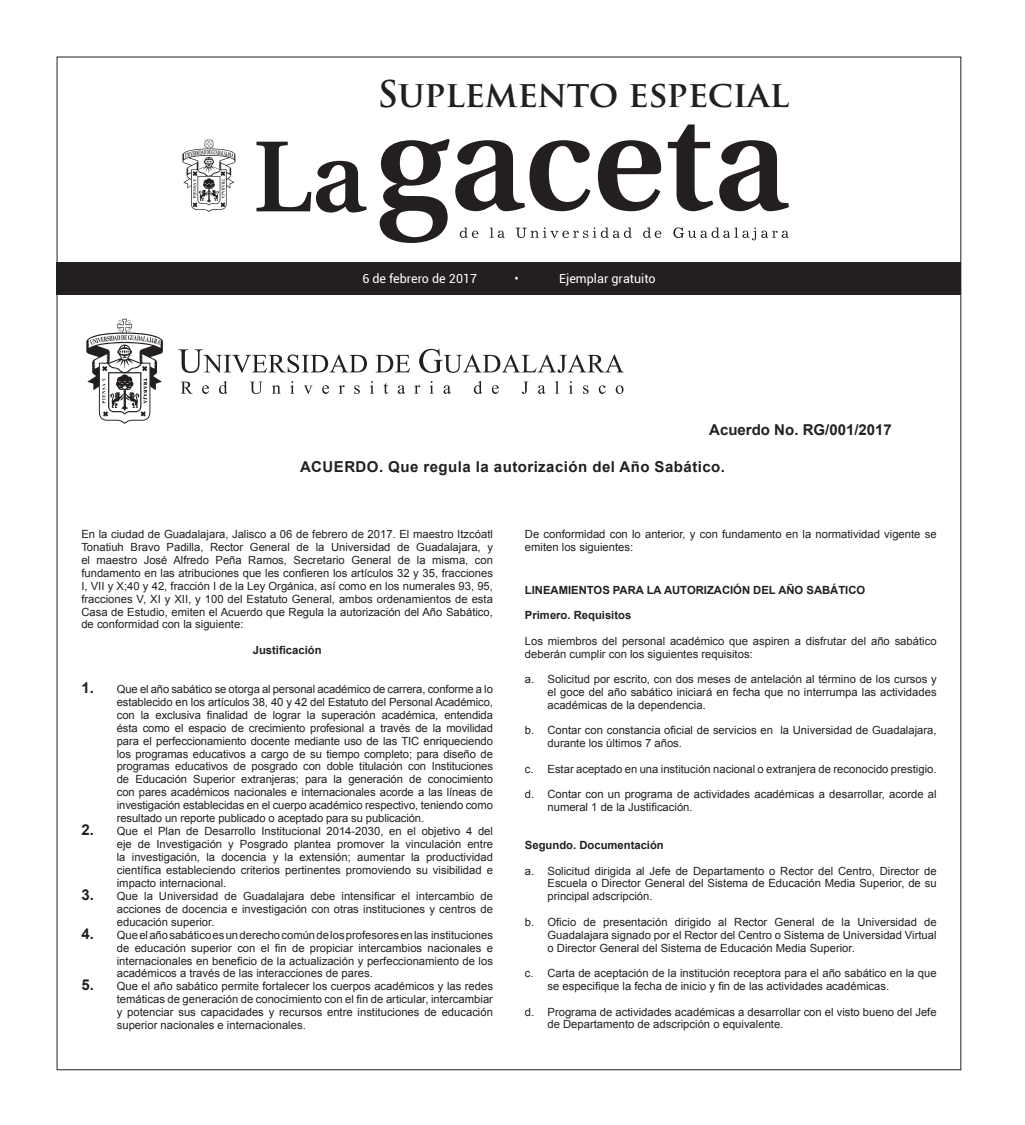
<style>
.page{position:relative;width:1025px;height:1125px;background:#fff}
.page>*{position:absolute;margin:0;border:0;box-sizing:border-box;transform-origin:0 0}
.t1{font:700 35.88px "Trajan Pro";letter-spacing:-.01em;color:#231f20}
.t2{font:700 15px "Arial";letter-spacing:.03em;color:#231f20}
.t3{font:700 15px "Arial";color:#231f20}
.t4{font:12.5px "Roboto";color:#fff}
.t5{font:11.25px/13px "Arial";color:#231f20;text-align:justify}
.t6{font:700 11.25px "Arial";color:#231f20}
.s1{font-weight:700;font-size:15px}
</style>
<div class="page">
<div style="left:57px;top:263px;width:903px;height:32px;background:#231f20"></div>
<svg style="left:182px;top:139px;width:53px;height:73px"></svg>
<svg style="left:256px;top:142px;width:110px;height:71px"></svg>
<svg style="left:379px;top:124px;width:409px;height:119px"></svg>
<svg style="left:459px;top:227px;width:19px;height:11px"></svg>
<svg style="left:489px;top:227px;width:15px;height:11px"></svg>
<svg style="left:515px;top:227px;width:116px;height:11px"></svg>
<svg style="left:642px;top:227px;width:19px;height:11px"></svg>
<svg style="left:673px;top:227px;width:82px;height:13px"></svg>
<svg style="left:761px;top:231px;width:27px;height:7px"></svg>
<svg style="left:86px;top:319px;width:77px;height:105px"></svg>
<svg style="left:178px;top:349px;width:189px;height:24px"></svg>
<svg style="left:375px;top:355px;width:35px;height:17px"></svg>
<svg style="left:419px;top:349px;width:204px;height:24px"></svg>
<svg style="left:181px;top:382px;width:12px;height:12px"></svg>
<svg style="left:202px;top:385px;width:7px;height:9px"></svg>
<svg style="left:219px;top:381px;width:8px;height:13px"></svg>
<svg style="left:251px;top:382px;width:11px;height:12px"></svg>
<svg style="left:272px;top:385px;width:8px;height:9px"></svg>
<svg style="left:290px;top:381px;width:4px;height:13px"></svg>
<svg style="left:304px;top:386px;width:8px;height:8px"></svg>
<svg style="left:322px;top:385px;width:7px;height:9px"></svg>
<svg style="left:338px;top:385px;width:6px;height:9px"></svg>
<svg style="left:354px;top:385px;width:6px;height:9px"></svg>
<svg style="left:370px;top:381px;width:4px;height:13px"></svg>
<svg style="left:383px;top:383px;width:5px;height:11px"></svg>
<svg style="left:397px;top:385px;width:8px;height:9px"></svg>
<svg style="left:414px;top:385px;width:6px;height:9px"></svg>
<svg style="left:429px;top:381px;width:4px;height:13px"></svg>
<svg style="left:443px;top:385px;width:8px;height:9px"></svg>
<svg style="left:473px;top:381px;width:9px;height:13px"></svg>
<svg style="left:491px;top:385px;width:7px;height:9px"></svg>
<svg style="left:521px;top:382px;width:7px;height:12px"></svg>
<svg style="left:538px;top:385px;width:7px;height:9px"></svg>
<svg style="left:555px;top:381px;width:4px;height:13px"></svg>
<svg style="left:569px;top:381px;width:3px;height:13px"></svg>
<svg style="left:583px;top:385px;width:5px;height:9px"></svg>
<svg style="left:598px;top:385px;width:7px;height:9px"></svg>
<svg style="left:615px;top:385px;width:8px;height:9px"></svg>
<h1 class="t1" style="left:377px;top:71px;width:413px">SUPLEMENTO ESPECIAL</h1>
<p class="t4" style="left:362px;top:270px;width:116px">6 de febrero de 2017</p>
<p class="t4" style="left:514px;top:270px;width:6px">•</p>
<p class="t4" style="left:559px;top:270px;width:98px">Ejemplar gratuito</p>
<h2 class="t3" style="left:709px;top:420px;width:184px">Acuerdo No. RG/001/2017</h2>
<h2 class="t2" style="left:300px;top:457px;width:426px">ACUERDO. Que regula la autorización del Año Sabático.</h2>
<p class="t5" style="left:81px;top:528px;width:413px">En la ciudad de Guadalajara, Jalisco a 06 de febrero de 2017. El maestro Itzcóatl Tonatiuh Bravo Padilla, Rector General de la Universidad de Guadalajara, y el maestro José Alfredo Peña Ramos, Secretario General de la misma, con fundamento en las atribuciones que les confieren los artículos 32 y 35, fracciones I, VII y X;40 y 42, fracción I de la Ley Orgánica, así como en los numerales 93, 95, fracciones V, XI y XII, y 100 del Estatuto General, ambos ordenamientos de esta Casa de Estudio, emiten el Acuerdo que Regula la autorización del Año Sabático, de conformidad con la siguiente:</p>
<p class="t6" style="left:253px;top:643px;width:70px">Justificación</p>
<p class="t5" style="left:117px;top:683px;width:377px;text-indent:-35px"><span class="s1">1.</span> Que el año sabático se otorga al personal académico de carrera, conforme a lo establecido en los artículos 38, 40 y 42 del Estatuto del Personal Académico, con la exclusiva finalidad de lograr la superación académica, entendida ésta como el espacio de crecimiento profesional a través de la movilidad para el perfeccionamiento docente mediante uso de las TIC enriqueciendo los programas educativos a cargo de su tiempo completo; para diseño de programas educativos de posgrado con doble titulación con Instituciones de Educación Superior extranjeras; para la generación de conocimiento con pares académicos nacionales e internacionales acorde a las líneas de investigación establecidas en el cuerpo académico respectivo, teniendo como resultado un reporte publicado o aceptado para su publicación.</p>
<p class="t5" style="left:117px;top:825px;width:377px;text-indent:-35px"><span class="s1">2.</span> Que el Plan de Desarrollo Institucional 2014-2030, en el objetivo 4 del eje de Investigación y Posgrado plantea promover la vinculación entre la investigación, la docencia y la extensión; aumentar la productividad científica estableciendo criterios pertinentes promoviendo su visibilidad e impacto internacional.</p>
<p class="t5" style="left:117px;top:890px;width:377px;text-indent:-35px"><span class="s1">3.</span> Que la Universidad de Guadalajara debe intensificar el intercambio de acciones de docencia e investigación con otras instituciones y centros de educación superior.</p>
<p class="t5" style="left:117px;top:928px;width:377px;text-indent:-35px"><span class="s1">4.</span> Que el año sabático es un derecho común de los profesores en las instituciones de educación superior con el fin de propiciar intercambios nacionales e internacionales en beneficio de la actualización y perfeccionamiento de los académicos a través de las interacciones de pares.</p>
<p class="t5" style="left:117px;top:980px;width:377px;text-indent:-35px"><span class="s1">5.</span> Que el año sabático permite fortalecer los cuerpos académicos y las redes temáticas de generación de conocimiento con el fin de articular, intercambiar y potenciar sus capacidades y recursos entre instituciones de educación superior nacionales e internacionales.</p>
<p class="t5" style="left:524px;top:528px;width:413px">De conformidad con lo anterior, y con fundamento en la normatividad vigente se emiten los siguientes:</p>
<p class="t6" style="left:524px;top:583px;width:342px">LINEAMIENTOS PARA LA AUTORIZACIÓN DEL AÑO SABÁTICO</p>
<p class="t6" style="left:524px;top:608px;width:108px">Primero. Requisitos</p>
<p class="t5" style="left:524px;top:634px;width:413px">Los miembros del personal académico que aspiren a disfrutar del año sabático deberán cumplir con los siguientes requisitos:</p>
<p class="t5" style="left:547px;top:673px;width:390px;text-indent:-22px">a. Solicitud por escrito, con dos meses de antelación al término de los cursos y el goce del año sabático iniciará en fecha que no interrumpa las actividades académicas de la dependencia.</p>
<p class="t5" style="left:547px;top:724px;width:390px;text-indent:-22px">b. Contar con constancia oficial de servicios en la Universidad de Guadalajara, durante los últimos 7 años.</p>
<p class="t5" style="left:524px;top:762px;width:413px">c. Estar aceptado en una institución nacional o extranjera de reconocido prestigio.</p>
<p class="t5" style="left:547px;top:788px;width:390px;text-indent:-22px">d. Contar con un programa de actividades académicas a desarrollar, acorde al numeral 1 de la Justificación.</p>
<p class="t6" style="left:524px;top:838px;width:140px">Segundo. Documentación</p>
<p class="t5" style="left:547px;top:864px;width:390px;text-indent:-22px">a. Solicitud dirigida al Jefe de Departamento o Rector del Centro, Director de Escuela o Director General del Sistema de Educación Media Superior, de su principal adscripción.</p>
<p class="t5" style="left:547px;top:916px;width:390px;text-indent:-22px">b. Oficio de presentación dirigido al Rector General de la Universidad de Guadalajara signado por el Rector del Centro o Sistema de Universidad Virtual o Director General del Sistema de Educación Media Superior.</p>
<p class="t5" style="left:547px;top:967px;width:390px;text-indent:-22px">c. Carta de aceptación de la institución receptora para el año sabático en la que se especifique la fecha de inicio y fin de las actividades académicas.</p>
<p class="t5" style="left:547px;top:1005px;width:390px;text-indent:-22px">d. Programa de actividades académicas a desarrollar con el visto bueno del Jefe de Departamento de adscripción o equivalente.</p>
</div>
